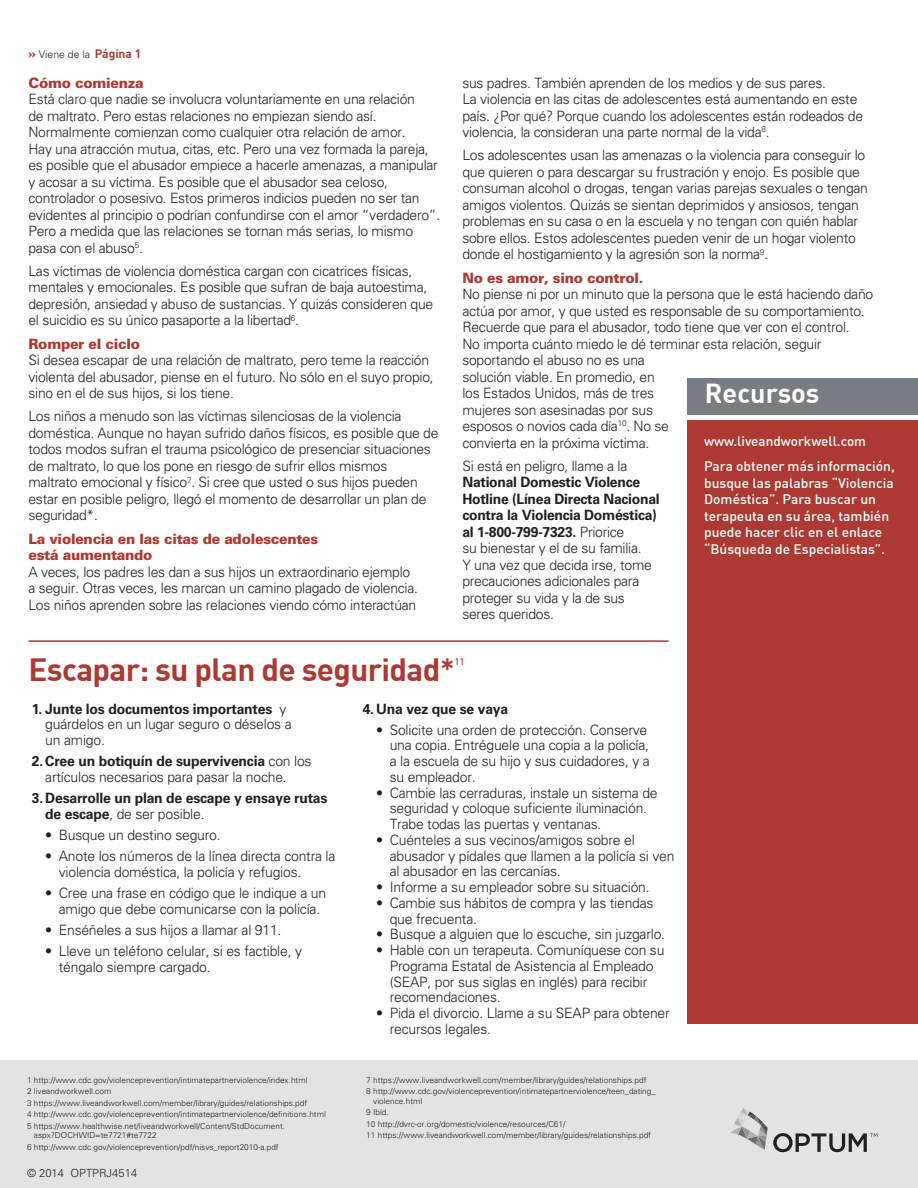
<style>
.page{position:relative;width:918px;height:1188px;background:#fff}
.page>*{position:absolute;margin:0;border:0;box-sizing:border-box;transform-origin:0 0}
.t1{font:700 31.5px "DIN";letter-spacing:-.02em;color:#ac3932}
.t2{font:700 27px "DIN";color:#fff}
.Paragraph{font:300 14.25px/16.5px "Univers LT Std";letter-spacing:-.02em;color:#231f20}
.Paragraph-2{font:900 14.25px/16.5px "Univers LT Std";letter-spacing:-.02em;color:#ac3932}
.t3{font:700 14.25px/15.8px "Univers LT Std";letter-spacing:-.015em;color:#231f20}
.t4{font:500 13.5px/16.5px "DIN";color:#fff}
.Body_Tabbed{font:300 11.25px "Univers LT Std";color:#231f20}
.t5{font:300 10.5px "Univers LT Std";color:#231f20}
.t6{font:500 9.6px "DIN";color:#ac3932}
.Body_Tabbed-2{font:300 8.25px/9.3px "Univers LT Std";color:#231f20}
.s1{font-family:"DIN";font-weight:700;font-size:12px;color:#ac3932}
.s2{font-weight:700}
.s3{font-weight:500}
.s4{font-weight:300}
</style>
<div class="page">
<div style="left:688px;top:420px;width:230px;height:604px;background:#ac3932"></div>
<div style="left:688px;top:378px;width:230px;height:37px;background:#787d83"></div>
<div style="left:0;top:1061px;width:918px;height:127px;background:#e2e4e2"></div>
<hr style="left:28px;top:640px;width:641px;height:2px;background:#ac3932">
<svg style="left:730px;top:1108px;width:147px;height:44px"></svg>
<p class="t5" style="left:28px;top:48px;width:114px"><span class="s1">»</span> Viene de la <span class="s1">Página 1</span></p>
<p class="Paragraph-2" style="left:28px;top:74px;width:117px">Cómo comienza</p>
<p class="Paragraph" style="left:28px;top:91px;width:413px">Está claro que nadie se involucra voluntariamente en una relación<br>de maltrato. Pero estas relaciones no empiezan siendo así.<br>Normalmente comienzan como cualquier otra relación de amor.<br>Hay una atracción mutua, citas, etc. Pero una vez formada la pareja, es posible que el abusador empiece a hacerle amenazas, a manipular y acosar a su víctima. Es posible que el abusador sea celoso, controlador o posesivo. Estos primeros indicios pueden no ser tan evidentes al principio o podrían confundirse con el amor “verdadero”.<br>Pero a medida que las relaciones se tornan más serias, lo mismo pasa con el abuso<sup>5</sup>.</p>
<p class="Paragraph" style="left:28px;top:263px;width:406px">Las víctimas de violencia doméstica cargan con cicatrices físicas, mentales y emocionales. Es posible que sufran de baja autoestima, depresión, ansiedad y abuso de sustancias. Y quizás consideren que el suicidio es su único pasaporte a la libertad<sup>6</sup>.</p>
<p class="Paragraph-2" style="left:28px;top:335px;width:113px">Romper el ciclo</p>
<p class="Paragraph" style="left:28px;top:352px;width:407px">Si desea escapar de una relación de maltrato, pero teme la reacción violenta del abusador, piense en el futuro. No sólo en el suyo propio, sino en el de sus hijos, si los tiene.</p>
<p class="Paragraph" style="left:28px;top:408px;width:412px">Los niños a menudo son las víctimas silenciosas de la violencia doméstica. Aunque no hayan sufrido daños físicos, es posible que de todos modos sufran el trauma psicológico de presenciar situaciones de maltrato, lo que los pone en riesgo de sufrir ellos mismos maltrato emocional y físico<sup>7</sup>. Si cree que usted o sus hijos pueden estar en posible peligro, llegó el momento de desarrollar un plan de seguridad*.</p>
<p class="Paragraph-2" style="left:28px;top:530px;width:291px">La violencia en las citas de adolescentes está aumentando</p>
<p class="Paragraph" style="left:28px;top:563px;width:391px">A veces, los padres les dan a sus hijos un extraordinario ejemplo a seguir. Otras veces, les marcan un camino plagado de violencia.<br>Los niños aprenden sobre las relaciones viendo cómo interactúan</p>
<p class="Paragraph" style="left:462px;top:74px;width:402px">sus padres. También aprenden de los medios y de sus pares.<br>La violencia en las citas de adolescentes está aumentando en este país. ¿Por qué? Porque cuando los adolescentes están rodeados de violencia, la consideran una parte normal de la vida<sup>8</sup>.</p>
<p class="Paragraph" style="left:462px;top:147px;width:407px">Los adolescentes usan las amenazas o la violencia para conseguir lo que quieren o para descargar su frustración y enojo. Es posible que consuman alcohol o drogas, tengan varias parejas sexuales o tengan amigos violentos. Quizás se sientan deprimidos y ansiosos, tengan problemas en su casa o en la escuela y no tengan con quién hablar sobre ellos. Estos adolescentes pueden venir de un hogar violento donde el hostigamiento y la agresión son la norma<sup>9</sup>.</p>
<p class="Paragraph-2" style="left:462px;top:269px;width:183px">No es amor, sino control.</p>
<p class="Paragraph" style="left:462px;top:286px;width:412px">No piense ni por un minuto que la persona que le está haciendo daño actúa por amor, y que usted es responsable de su comportamiento.<br>Recuerde que para el abusador, todo tiene que ver con el control.<br>No importa cuánto miedo le dé terminar esta relación, seguir soportando el abuso no es una<br>solución viable. En promedio, en<br>los Estados Unidos, más de tres<br>mujeres son asesinadas por sus<br>esposos o novios cada día<sup>10</sup>. No se<br>convierta en la próxima víctima.</p>
<p class="Paragraph" style="left:462px;top:458px;width:199px">Si está en peligro, llame a la<br><span class="s2">National Domestic Violence<br>Hotline (Línea Directa Nacional contra la Violencia Doméstica) al 1-800-799-7323.</span> Priorice<br>su bienestar y el de su familia.<br>Y una vez que decida irse, tome precauciones adicionales para proteger su vida y la de sus seres queridos.</p>
<p class="t2" style="left:705px;top:375px;width:116px">Recursos</p>
<p class="t4" style="left:704px;top:432px;width:164px">www.liveandworkwell.com</p>
<p class="t4" style="left:704px;top:458px;width:192px">Para obtener más información, busque las palabras “Violencia<br>Doméstica”. Para buscar un terapeuta en su área, también puede hacer clic en el enlace “Búsqueda de Especialistas”.</p>
<p class="t1" style="left:28px;top:649px;width:428px">Escapar: su plan de seguridad<span class="s3">*</span></p>
<p class="t6" style="left:455px;top:656px;width:12px">11</p>
<p class="Paragraph" style="left:45px;top:701px;width:248px;line-height:15.8px;text-indent:-14px"><span class="s2">1. Junte los documentos importantes</span> y guárdelos en un lugar seguro o déselos a un amigo.</p>
<p class="Paragraph" style="left:45px;top:753px;width:268px;line-height:15.8px;text-indent:-14px"><span class="s2">2. Cree un botiquín de supervivencia</span> con los artículos necesarios para pasar la noche.</p>
<p class="t3" style="left:45px;top:790px;width:284px;text-indent:-14px">3. Desarrolle un plan de escape y ensaye rutas de escape<span class="s4">, de ser posible.</span></p>
<p class="Paragraph" style="left:45px;top:827px;width:177px">• Busque un destino seguro.</p>
<p class="Paragraph" style="left:59px;top:848px;width:278px;line-height:15.8px;text-indent:-14px">• Anote los números de la línea directa contra la violencia doméstica, la policía y refugios.</p>
<p class="Paragraph" style="left:45px;top:885px;width:282px;line-height:15.8px;text-align:center">• Cree una frase en código que le indique a un amigo que debe comunicarse con la policía.</p>
<p class="Paragraph" style="left:45px;top:922px;width:238px">• Enséñeles a sus hijos a llamar al 911.</p>
<p class="Paragraph" style="left:59px;top:943px;width:245px;line-height:15.8px;text-indent:-14px">• Lleve un teléfono celular, si es factible, y téngalo siempre cargado.</p>
<p class="Body_Tabbed-2" style="left:27px;top:1075px;width:282px">1 http://www.cdc.gov/violenceprevention/intimatepartnerviolence/index.html</p>
<p class="Body_Tabbed-2" style="left:27px;top:1087px;width:86px">2 liveandworkwell.com</p>
<p class="Body_Tabbed-2" style="left:27px;top:1098px;width:282px">3 https://www.liveandworkwell.com/member/library/guides/relationships.pdf</p>
<p class="Body_Tabbed-2" style="left:27px;top:1110px;width:300px">4 http://www.cdc.gov/violenceprevention/intimatepartnerviolence/definitions.html</p>
<p class="Body_Tabbed-2" style="left:34px;top:1121px;width:253px;text-indent:-7px">5 https://www.healthwise.net/liveandworkwell/Content/StdDocument. aspx?DOCHWID=te7721#te7722</p>
<p class="Body_Tabbed-2" style="left:27px;top:1142px;width:253px">6 http://www.cdc.gov/violenceprevention/pdf/nisvs_report2010-a.pdf</p>
<p class="Body_Tabbed" style="left:27px;top:1166px;width:112px">© 2014 OPTPRJ4514</p>
<p class="t3" style="left:363px;top:701px;width:147px">4. Una vez que se vaya</p>
<p class="Paragraph" style="left:390px;top:722px;width:262px;line-height:15.8px;text-indent:-14px">• Solicite una orden de protección. Conserve una copia. Entréguele una copia a la policía, a la escuela de su hijo y sus cuidadores, y a su empleador.</p>
<p class="Paragraph" style="left:390px;top:785px;width:270px;line-height:15.8px;text-indent:-14px">• Cambie las cerraduras, instale un sistema de seguridad y coloque suficiente iluminación.<br>Trabe todas las puertas y ventanas.</p>
<p class="Paragraph" style="left:390px;top:832px;width:286px;line-height:15.8px;text-indent:-14px">• Cuénteles a sus vecinos/amigos sobre el abusador y pídales que llamen a la policía si ven al abusador en las cercanías.</p>
<p class="Paragraph" style="left:376px;top:879px;width:275px">• Informe a su empleador sobre su situación.</p>
<p class="Paragraph" style="left:390px;top:895px;width:265px;line-height:15.8px;text-indent:-14px">• Cambie sus hábitos de compra y las tiendas que frecuenta.</p>
<p class="Paragraph" style="left:376px;top:926px;width:290px">• Busque a alguien que lo escuche, sin juzgarlo.</p>
<p class="Paragraph" style="left:390px;top:942px;width:276px;line-height:15.8px;text-indent:-14px">• Hable con un terapeuta. Comuníquese con su Programa Estatal de Asistencia al Empleado (SEAP, por sus siglas en inglés) para recibir recomendaciones.</p>
<p class="Paragraph" style="left:390px;top:1005px;width:282px;line-height:15.8px;text-indent:-14px">• Pida el divorcio. Llame a su SEAP para obtener recursos legales.</p>
<p class="Body_Tabbed-2" style="left:366px;top:1075px;width:282px">7 https://www.liveandworkwell.com/member/library/guides/relationships.pdf</p>
<p class="Body_Tabbed-2" style="left:373px;top:1087px;width:284px;text-indent:-7px">8 http://www.cdc.gov/violenceprevention/intimatepartnerviolence/teen_dating_ violence.html</p>
<p class="Body_Tabbed-2" style="left:366px;top:1108px;width:24px">9 Ibíd.</p>
<p class="Body_Tabbed-2" style="left:366px;top:1119px;width:200px">10 http://dvrc-or.org/domestic/violence/resources/C61/</p>
<p class="Body_Tabbed-2" style="left:366px;top:1131px;width:286px">11 https://www.liveandworkwell.com/member/library/guides/relationships.pdf</p>
</div>
